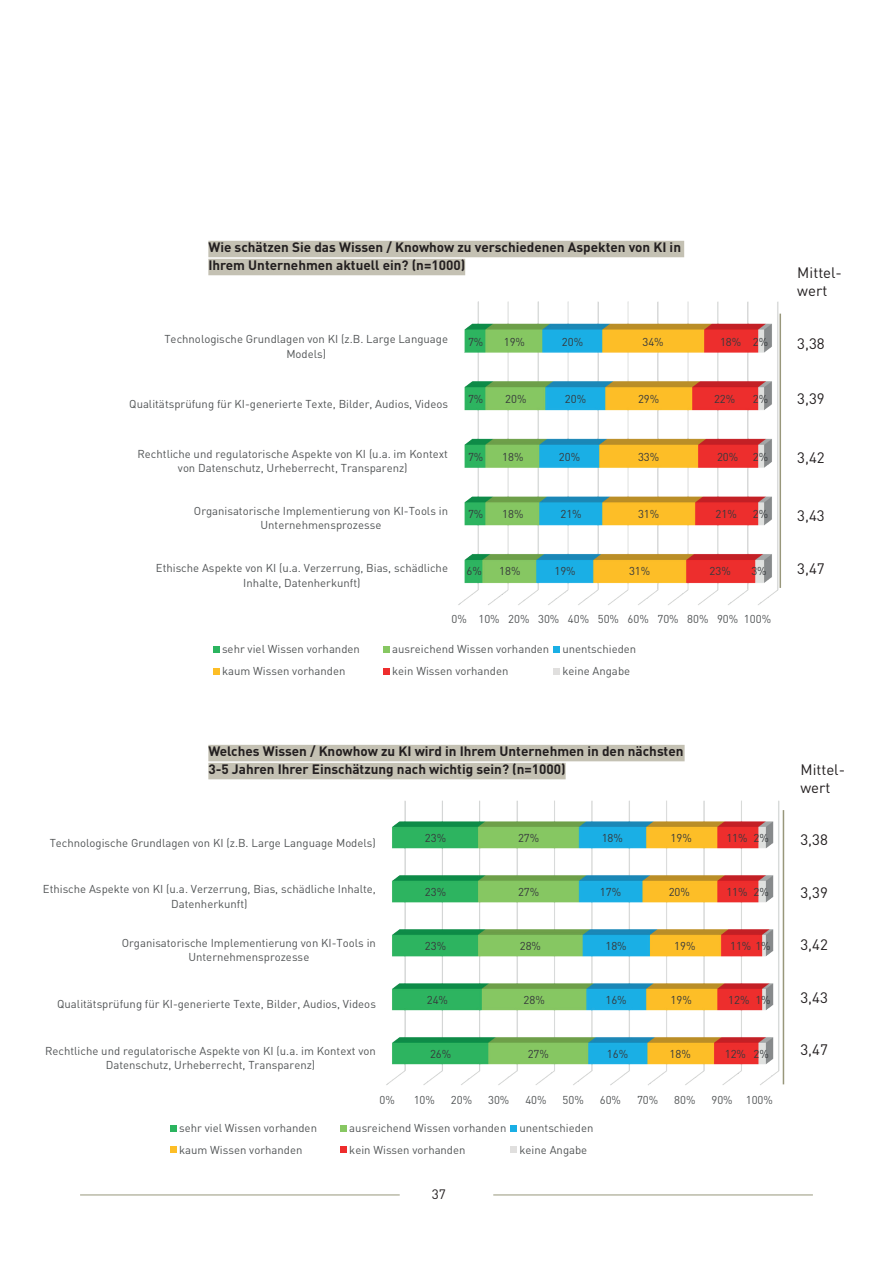
<style>
.page{position:relative;width:893px;height:1263px;background:#fff}
.page>*{position:absolute;margin:0;border:0;box-sizing:border-box;transform-origin:0 0}
.t1{font:15px/18px "DIN Pro";color:#231f20}
.t2{font:700 13.5px/18px "DIN Pro";color:#231f20}
.t3{font:13.5px "DIN Pro";color:#231f20}
.t4{font:11.4px/14.5px "DIN Pro";color:#515455;text-align:center}
.t5{font:11.4px "DIN Pro";color:#36393c}
</style>
<div class="page">
<hr style="left:80px;top:1194px;width:320px;height:1px;background:#98977b">
<hr style="left:493px;top:1194px;width:320px;height:1px;background:#98977b">
<div style="left:208px;top:241px;width:476px;height:16px;background:#c4c1b3"></div>
<div style="left:208px;top:259px;width:257px;height:16px;background:#c4c1b3"></div>
<div style="left:208px;top:745px;width:477px;height:16px;background:#c4c1b3"></div>
<div style="left:208px;top:763px;width:358px;height:16px;background:#c4c1b3"></div>
<hr style="left:783px;top:810px;width:1px;height:274px;background:#98977b">
<img style="left:386px;top:800px;width:394px;height:286px">
<svg style="left:170px;top:1125px;width:6px;height:6px"></svg>
<div style="left:340px;top:1125px;width:7px;height:6px;background:#87c762"></div>
<div style="left:510px;top:1125px;width:7px;height:6px;background:#1aafe5"></div>
<svg style="left:170px;top:1147px;width:6px;height:6px"></svg>
<div style="left:340px;top:1147px;width:7px;height:6px;background:#ee2d2d"></div>
<div style="left:510px;top:1147px;width:7px;height:6px;background:#e0dfde"></div>
<img style="left:458px;top:301px;width:323px;height:304px">
<div style="left:213px;top:646px;width:6px;height:7px;background:#2bb45f"></div>
<div style="left:383px;top:646px;width:6px;height:7px;background:#87c762"></div>
<div style="left:553px;top:646px;width:7px;height:7px;background:#1aafe5"></div>
<div style="left:213px;top:668px;width:6px;height:7px;background:#fdbe26"></div>
<div style="left:383px;top:668px;width:6px;height:7px;background:#ee2d2d"></div>
<div style="left:553px;top:668px;width:7px;height:7px;background:#e0dfde"></div>
<p class="t2" style="left:208px;top:238px;width:474px">Wie schätzen Sie das Wissen / Knowhow zu verschiedenen Aspekten von KI in<br>Ihrem Unternehmen aktuell ein? (n=1000)</p>
<h1 class="t1" style="left:797px;top:263px;width:46px">Mittel&shy;wert</h1>
<p class="t4" style="left:164px;top:331px;width:285px">Technologische Grundlagen von KI (z.B. Large Language<br>Models)</p>
<p class="t5" style="left:468px;top:334px;width:17px">7%</p>
<p class="t5" style="left:504px;top:334px;width:23px">19%</p>
<p class="t5" style="left:562px;top:334px;width:23px">20%</p>
<p class="t5" style="left:642px;top:334px;width:23px">34%</p>
<p class="t5" style="left:720px;top:334px;width:23px">18%</p>
<p class="t5" style="left:753px;top:334px;width:17px">2%</p>
<h1 class="t1" style="left:797px;top:334px;width:29px">3,38</h1>
<p class="t4" style="left:129px;top:396px;width:320px">Qualitätsprüfung für KI-generierte Texte, Bilder, Audios, Videos</p>
<p class="t5" style="left:468px;top:391px;width:17px">7%</p>
<p class="t5" style="left:505px;top:391px;width:23px">20%</p>
<p class="t5" style="left:565px;top:391px;width:23px">20%</p>
<p class="t5" style="left:638px;top:391px;width:23px">29%</p>
<p class="t5" style="left:714px;top:391px;width:23px">22%</p>
<p class="t5" style="left:753px;top:391px;width:17px">2%</p>
<h1 class="t1" style="left:797px;top:389px;width:29px">3,39</h1>
<p class="t4" style="left:138px;top:446px;width:312px">Rechtliche und regulatorische Aspekte von KI (u.a. im Kontext von Datenschutz, Urheberrecht, Transparenz)</p>
<p class="t5" style="left:468px;top:449px;width:17px">7%</p>
<p class="t5" style="left:502px;top:449px;width:23px">18%</p>
<p class="t5" style="left:559px;top:449px;width:23px">20%</p>
<p class="t5" style="left:638px;top:449px;width:23px">33%</p>
<p class="t5" style="left:717px;top:449px;width:23px">20%</p>
<p class="t5" style="left:753px;top:449px;width:17px">2%</p>
<h1 class="t1" style="left:797px;top:448px;width:29px">3,42</h1>
<p class="t4" style="left:194px;top:503px;width:256px">Organisatorische Implementierung von KI-Tools in<br>Unternehmensprozesse</p>
<p class="t4" style="left:156px;top:560px;width:294px">Ethische Aspekte von KI (u.a. Verzerrung, Bias, schädliche<br>Inhalte, Datenherkunft)</p>
<p class="t5" style="left:468px;top:506px;width:17px">7%</p>
<p class="t5" style="left:502px;top:506px;width:23px">18%</p>
<p class="t5" style="left:466px;top:563px;width:17px">6%</p>
<p class="t5" style="left:499px;top:563px;width:23px">18%</p>
<p class="t5" style="left:560px;top:506px;width:23px">21%</p>
<p class="t5" style="left:554px;top:563px;width:23px">19%</p>
<p class="t5" style="left:638px;top:506px;width:23px">31%</p>
<p class="t5" style="left:629px;top:563px;width:23px">31%</p>
<p class="t5" style="left:715px;top:506px;width:23px">21%</p>
<p class="t5" style="left:753px;top:506px;width:17px">2%</p>
<p class="t5" style="left:710px;top:563px;width:23px">23%</p>
<p class="t5" style="left:751px;top:563px;width:17px">3%</p>
<h1 class="t1" style="left:797px;top:506px;width:29px">3,43</h1>
<h1 class="t1" style="left:797px;top:559px;width:29px">3,47</h1>
<p class="t4" style="left:452px;top:611px;width:321px">0% 10% 20% 30% 40% 50% 60% 70% 80% 90% 100%</p>
<p class="t4" style="left:222px;top:641px;width:139px">sehr viel Wissen vorhanden</p>
<p class="t4" style="left:392px;top:641px;width:246px">ausreichend Wissen vorhanden unentschieden</p>
<p class="t4" style="left:222px;top:663px;width:125px">kaum Wissen vorhanden</p>
<p class="t4" style="left:392px;top:663px;width:118px">kein Wissen vorhanden</p>
<p class="t4" style="left:562px;top:663px;width:69px">keine Angabe</p>
<p class="t2" style="left:208px;top:742px;width:477px">Welches Wissen / Knowhow zu KI wird in Ihrem Unternehmen in den nächsten<br>3-5 Jahren Ihrer Einschätzung nach wichtig sein? (n=1000)</p>
<p class="t4" style="left:50px;top:835px;width:328px">Technologische Grundlagen von KI (z.B. Large Language Models)</p>
<p class="t5" style="left:425px;top:830px;width:23px">23%</p>
<p class="t5" style="left:518px;top:830px;width:23px">27%</p>
<p class="t5" style="left:602px;top:830px;width:23px">18%</p>
<p class="t5" style="left:671px;top:830px;width:23px">19%</p>
<p class="t5" style="left:726px;top:830px;width:23px">11%</p>
<p class="t5" style="left:753px;top:830px;width:17px">2%</p>
<p class="t4" style="left:43px;top:881px;width:335px">Ethische Aspekte von KI (u.a. Verzerrung, Bias, schädliche Inhalte,<br>Datenherkunft)</p>
<p class="t5" style="left:425px;top:884px;width:23px">23%</p>
<p class="t5" style="left:518px;top:884px;width:23px">27%</p>
<p class="t5" style="left:600px;top:884px;width:23px">17%</p>
<p class="t5" style="left:669px;top:884px;width:23px">20%</p>
<p class="t5" style="left:726px;top:884px;width:23px">11%</p>
<p class="t5" style="left:753px;top:884px;width:17px">2%</p>
<p class="t4" style="left:122px;top:935px;width:256px">Organisatorische Implementierung von KI-Tools in<br>Unternehmensprozesse</p>
<p class="t5" style="left:425px;top:938px;width:23px">23%</p>
<p class="t5" style="left:520px;top:938px;width:23px">28%</p>
<p class="t5" style="left:605px;top:938px;width:23px">18%</p>
<p class="t5" style="left:674px;top:938px;width:23px">19%</p>
<p class="t5" style="left:730px;top:938px;width:42px">11% 1%</p>
<p class="t4" style="left:57px;top:996px;width:320px">Qualitätsprüfung für KI-generierte Texte, Bilder, Audios, Videos</p>
<p class="t5" style="left:427px;top:992px;width:23px">24%</p>
<p class="t5" style="left:524px;top:992px;width:23px">28%</p>
<p class="t5" style="left:605px;top:992px;width:23px">16%</p>
<p class="t5" style="left:671px;top:992px;width:23px">19%</p>
<p class="t5" style="left:728px;top:992px;width:23px">12%</p>
<p class="t5" style="left:755px;top:992px;width:17px">1%</p>
<p class="t4" style="left:45px;top:1043px;width:332px">Rechtliche und regulatorische Aspekte von KI (u.a. im Kontext von<br>Datenschutz, Urheberrecht, Transparenz)</p>
<p class="t5" style="left:430px;top:1046px;width:23px">26%</p>
<p class="t5" style="left:528px;top:1046px;width:23px">27%</p>
<p class="t5" style="left:607px;top:1046px;width:23px">16%</p>
<p class="t5" style="left:670px;top:1046px;width:23px">18%</p>
<p class="t5" style="left:725px;top:1046px;width:23px">12%</p>
<p class="t5" style="left:753px;top:1046px;width:17px">2%</p>
<p class="t4" style="left:379px;top:1092px;width:17px">0%</p>
<p class="t4" style="left:414px;top:1092px;width:23px">10%</p>
<p class="t4" style="left:451px;top:1092px;width:23px">20%</p>
<p class="t4" style="left:488px;top:1092px;width:23px">30%</p>
<p class="t4" style="left:525px;top:1092px;width:23px">40%</p>
<p class="t4" style="left:563px;top:1092px;width:23px">50%</p>
<p class="t4" style="left:600px;top:1092px;width:23px">60%</p>
<p class="t4" style="left:637px;top:1092px;width:23px">70%</p>
<p class="t4" style="left:674px;top:1092px;width:23px">80%</p>
<p class="t4" style="left:711px;top:1092px;width:63px">90% 100%</p>
<p class="t4" style="left:179px;top:1120px;width:139px">sehr viel Wissen vorhanden</p>
<p class="t4" style="left:349px;top:1120px;width:246px">ausreichend Wissen vorhanden unentschieden</p>
<p class="t4" style="left:179px;top:1142px;width:125px">kaum Wissen vorhanden</p>
<p class="t4" style="left:349px;top:1142px;width:118px">kein Wissen vorhanden</p>
<p class="t4" style="left:519px;top:1142px;width:69px">keine Angabe</p>
<p class="t3" style="left:432px;top:1185px;width:16px">37</p>
<h1 class="t1" style="left:800px;top:760px;width:46px">Mittel&shy;wert</h1>
<h1 class="t1" style="left:800px;top:830px;width:29px">3,38</h1>
<h1 class="t1" style="left:800px;top:883px;width:29px">3,39</h1>
<h1 class="t1" style="left:800px;top:935px;width:29px">3,42</h1>
<h1 class="t1" style="left:800px;top:988px;width:29px">3,43</h1>
<h1 class="t1" style="left:800px;top:1040px;width:29px">3,47</h1>
</div>
